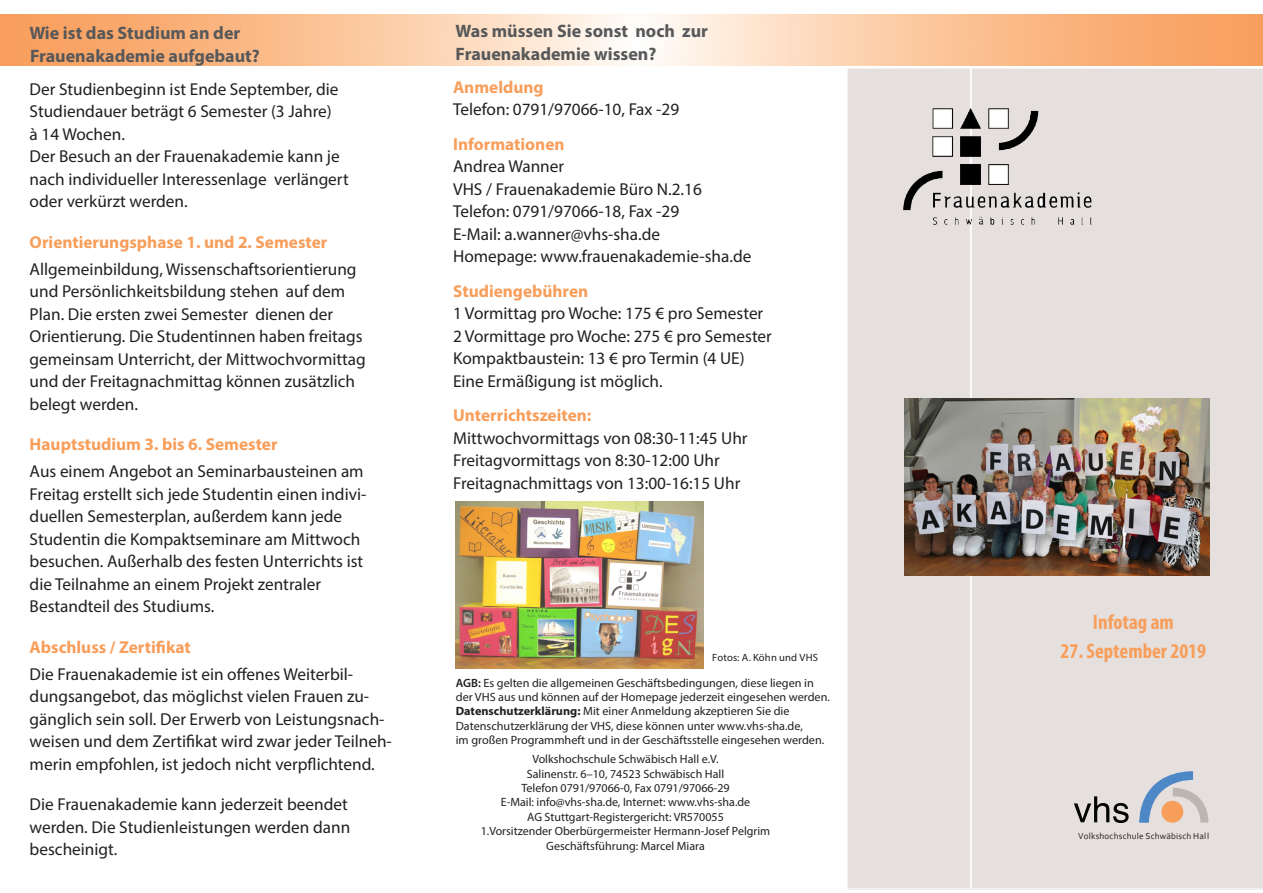
<style>
.page{position:relative;width:1263px;height:893px;background:#fff}
.page>*{position:absolute;margin:0;border:0;box-sizing:border-box;transform-origin:0 0}
.t1{font:700 condensed 21px "Myriad Pro";color:#f89e5b}
.t2{font:700 18px "Myriad Pro";color:#57585a}
.t3{font:17.25px/22.5px "Myriad Pro";color:#231f20}
.t4{font:700 17.25px "Myriad Pro";color:#f89e5b}
.Liste{font:12px "Myriad Pro";color:#231f20}
.Titel2{font:10.5px "Myriad Pro";letter-spacing:.01em;color:#231f20}
.t5{font:9.15px "Corbel";letter-spacing:.02em;color:#231f20}
.s1{font-weight:600}
.s2{font-weight:700}
</style>
<div class="page">
<div style="left:971px;top:68px;width:292px;height:821px;background:#e5e0de"></div>
<svg style="left:1074px;top:796px;width:54px;height:27px"></svg>
<svg style="left:1137px;top:771px;width:73px;height:52px;background:#c5c3c7"></svg>
<div style="left:847px;top:68px;width:123px;height:821px;background:#e5e0de"></div>
<div style="left:847px;top:68px;width:123px;height:821px;border:1px solid #fff"></div>
<img style="left:455px;top:502px;width:248px;height:167px">
<svg style="left:0;top:15px;width:1263px;height:51px;background:#fbc69d"></svg>
<img style="left:882px;top:64px;width:226px;height:207px">
<img style="left:904px;top:399px;width:305px;height:177px">
<p class="t2" style="left:29px;top:21px;width:212px">Wie ist das Studium an der</p>
<p class="t2" style="left:30px;top:44px;width:231px">Frauenakademie aufgebaut?</p>
<p class="t3" style="left:30px;top:77px;width:310px">Der Studienbeginn ist Ende September, die<br>Studiendauer beträgt 6 Semester (3 Jahre)</p>
<p class="t3" style="left:30px;top:122px;width:97px">à 14 Wochen.</p>
<p class="t3" style="left:30px;top:145px;width:312px">Der Besuch an der Frauenakademie kann je</p>
<p class="t3" style="left:30px;top:167px;width:321px">nach individueller Interessenlage verlängert</p>
<p class="t3" style="left:30px;top:190px;width:159px">oder verkürzt werden.</p>
<p class="t4" style="left:30px;top:231px;width:299px">Orientierungsphase 1. und 2. Semester</p>
<p class="t3" style="left:30px;top:257px;width:328px">Allgemeinbildung, Wissenschaftsorientierung</p>
<p class="t3" style="left:30px;top:280px;width:317px">und Persönlichkeitsbildung stehen auf dem</p>
<p class="t3" style="left:30px;top:302px;width:305px">Plan. Die ersten zwei Semester dienen der</p>
<p class="t3" style="left:30px;top:325px;width:334px">Orientierung. Die Studentinnen haben freitags</p>
<p class="t3" style="left:30px;top:347px;width:338px">gemeinsam Unterricht, der Mittwochvormittag</p>
<p class="t3" style="left:30px;top:370px;width:327px">und der Freitagnachmittag können zusätzlich</p>
<p class="t3" style="left:30px;top:392px;width:110px">belegt werden.</p>
<p class="t4" style="left:30px;top:433px;width:249px">Hauptstudium 3. bis 6. Semester</p>
<p class="t3" style="left:30px;top:460px;width:336px">Aus einem Angebot an Seminarbausteinen am</p>
<p class="t3" style="left:30px;top:482px;width:338px">Freitag erstellt sich jede Studentin einen indivi-</p>
<p class="t3" style="left:30px;top:505px;width:314px">duellen Semesterplan, außerdem kann jede</p>
<p class="t3" style="left:30px;top:527px;width:332px">Studentin die Kompaktseminare am Mittwoch</p>
<p class="t3" style="left:30px;top:550px;width:335px">besuchen. Außerhalb des festen Unterrichts ist</p>
<p class="t3" style="left:30px;top:572px;width:293px">die Teilnahme an einem Projekt zentraler</p>
<p class="t3" style="left:30px;top:595px;width:186px">Bestandteil des Studiums.</p>
<p class="t4" style="left:30px;top:636px;width:163px">Abschluss / Zertifikat</p>
<p class="t3" style="left:30px;top:662px;width:325px">Die Frauenakademie ist ein offenes Weiterbil-</p>
<p class="t3" style="left:30px;top:685px;width:364px">dungsangebot, das möglichst vielen Frauen zu&shy;gänglich sein soll. Der Erwerb von Leistungsnach&shy;weisen und dem Zertifikat wird zwar jeder Teilneh&shy;merin empfohlen, ist jedoch nicht verpflichtend.</p>
<p class="t3" style="left:30px;top:793px;width:320px">Die Frauenakademie kann jederzeit beendet</p>
<p class="t3" style="left:30px;top:815px;width:322px">werden. Die Studienleistungen werden dann</p>
<p class="t3" style="left:30px;top:838px;width:89px">bescheinigt.</p>
<p class="t2" style="left:456px;top:20px;width:254px">Was müssen Sie sonst noch zur</p>
<p class="t2" style="left:456px;top:42px;width:202px">Frauenakademie wissen?</p>
<p class="t4" style="left:453px;top:76px;width:92px">Anmeldung</p>
<p class="t3" style="left:453px;top:98px;width:228px">Telefon: 0791/97066-10, Fax -29</p>
<p class="t4" style="left:453px;top:133px;width:113px">Informationen</p>
<p class="t3" style="left:453px;top:155px;width:113px">Andrea Wanner</p>
<p class="t3" style="left:453px;top:177px;width:250px">VHS / Frauenakademie Büro N.2.16</p>
<p class="t3" style="left:453px;top:200px;width:228px">Telefon: 0791/97066-18, Fax -29</p>
<p class="t3" style="left:453px;top:222px;width:209px">E-Mail: a.wanner@vhs-sha.de</p>
<p class="t3" style="left:453px;top:245px;width:300px">Homepage: www.frauenakademie-sha.de</p>
<p class="t4" style="left:453px;top:280px;width:137px">Studiengebühren</p>
<p class="t3" style="left:453px;top:302px;width:312px">1 Vormittag pro Woche: 175 € pro Semester</p>
<p class="t3" style="left:453px;top:324px;width:320px">2 Vormittage pro Woche: 275 € pro Semester</p>
<p class="t3" style="left:453px;top:347px;width:293px">Kompaktbaustein: 13 € pro Termin (4 UE)</p>
<p class="t3" style="left:453px;top:369px;width:211px">Eine Ermäßigung ist möglich.</p>
<p class="t4" style="left:453px;top:404px;width:140px">Unterrichtszeiten:</p>
<p class="t3" style="left:453px;top:426px;width:296px">Mittwochvormittags von 08:30-11:45 Uhr</p>
<p class="t3" style="left:453px;top:449px;width:268px">Freitagvormittags von 8:30-12:00 Uhr</p>
<p class="t3" style="left:453px;top:471px;width:289px">Freitagnachmittags von 13:00-16:15 Uhr</p>
<p class="Titel2" style="left:712px;top:651px;width:107px">Fotos: A. Köhn und VHS</p>
<p class="Liste" style="left:456px;top:675px;width:359px"><span class="s1">AGB:</span> Es gelten die allgemeinen Geschäftsbedingungen, diese liegen in</p>
<p class="Liste" style="left:456px;top:690px;width:376px">der VHS aus und können auf der Homepage jederzeit eingesehen werden.</p>
<p class="Liste" style="left:456px;top:704px;width:335px"><span class="s2">Datenschutzerklärung:</span> Mit einer Anmeldung akzeptieren Sie die</p>
<p class="Liste" style="left:456px;top:718px;width:349px">Datenschutzerklärung der VHS, diese können unter www.vhs-sha.de,</p>
<p class="Liste" style="left:456px;top:733px;width:370px">im großen Programmheft und in der Geschäftsstelle eingesehen werden.</p>
<p class="Liste" style="left:532px;top:752px;width:188px">Volkshochschule Schwäbisch Hall e.V.</p>
<p class="Liste" style="left:527px;top:766px;width:199px">Salinenstr. 6–10, 74523 Schwäbisch Hall</p>
<p class="Liste" style="left:521px;top:780px;width:210px">Telefon 0791/97066-0, Fax 0791/97066-29</p>
<p class="Liste" style="left:501px;top:795px;width:251px">E-Mail: info@vhs-sha.de, Internet: www.vhs-sha.de</p>
<p class="Liste" style="left:527px;top:809px;width:198px">AG Stuttgart-Registergericht: VR570055</p>
<p class="Liste" style="left:481px;top:824px;width:291px">1.Vorsitzender Oberbürgermeister Hermann-Josef Pelgrim</p>
<p class="Liste" style="left:546px;top:838px;width:160px">Geschäftsführung: Marcel Miara</p>
<p class="t1" style="left:1093px;top:609px;width:82px">Infotag am</p>
<p class="t1" style="left:1060px;top:638px;width:147px">27. September 2019</p>
<p class="t5" style="left:1078px;top:830px;width:133px">Volkshochschule Schwäbisch Hall</p>
</div>
